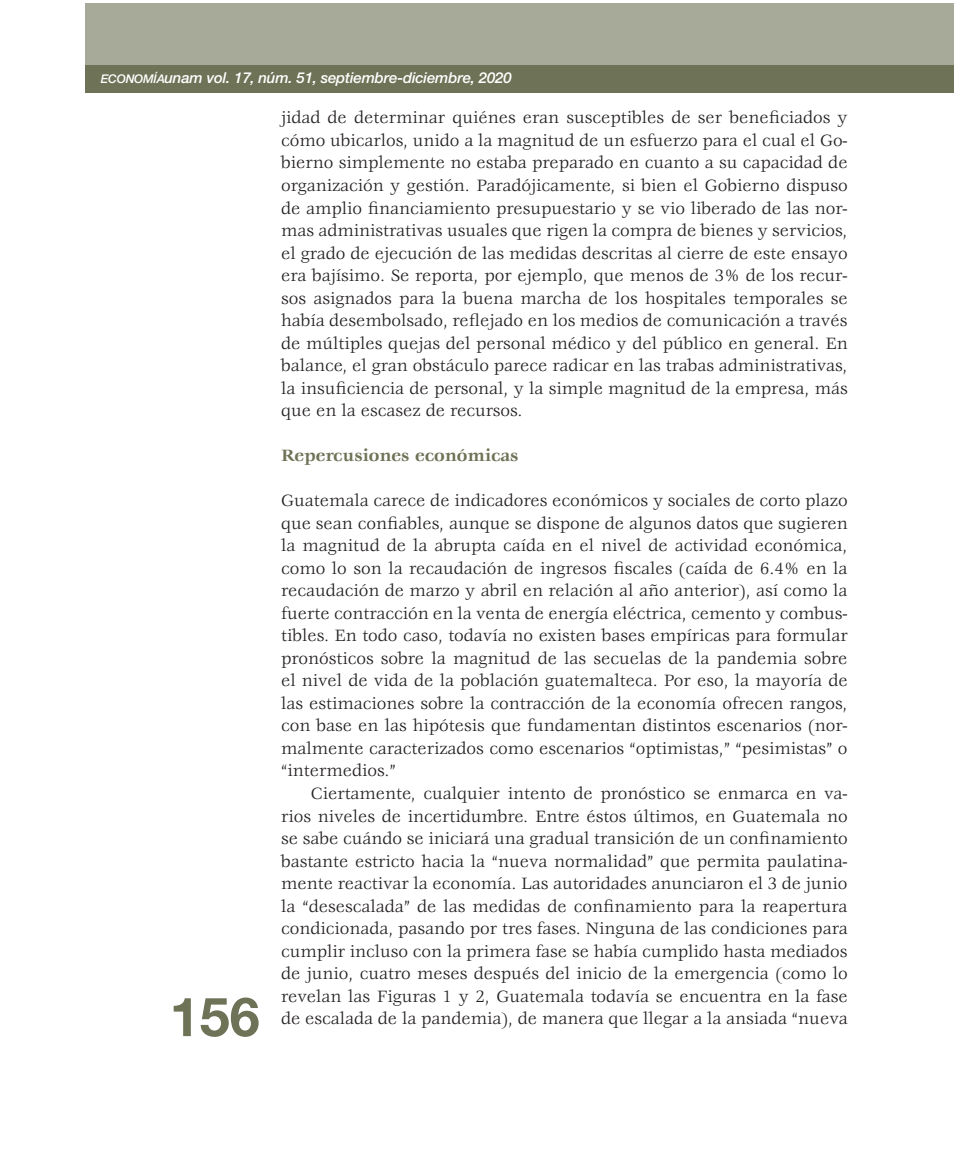
<style>
.page{position:relative;width:954px;height:1149px;background:#fff}
.page>*{position:absolute;margin:0;border:0;box-sizing:border-box;transform-origin:0 0}
.t1{font:700 54px "Helvetica Neue LT Std";color:#6e7256}
.t2{font:18px/22.5px "Veljovic";color:#231f20;text-align:justify}
.t3{font:700 18px "Veljovic";color:#6e7256}
.t4{font:italic 500 15px "Helvetica Neue LT Std";letter-spacing:-.01em;color:#fff}
.s1{font-family:"Helvetica Neue LT Std Md It SC800";font-weight:400;font-style:normal;font-size:12px}
</style>
<div class="page">
<div style="left:85px;top:3px;width:869px;height:67px;background:#a8aa99"></div>
<div style="left:85px;top:66px;width:869px;height:27px;background:#6e7256"></div>
<p class="t4" style="left:101px;top:69px;width:412px"><span class="s1">ECONOMÍA</span>unam vol. 17, núm. 51, septiembre-diciembre, 2020</p>
<p class="t2" style="left:281px;top:107px;width:568px">jidad de determinar quiénes eran susceptibles de ser beneficiados y cómo ubicarlos, unido a la magnitud de un esfuerzo para el cual el Go&shy;bierno simplemente no estaba preparado en cuanto a su capacidad de organización y gestión. Paradójicamente, si bien el Gobierno dispuso de amplio financiamiento presupuestario y se vio liberado de las nor&shy;mas administrativas usuales que rigen la compra de bienes y servicios, el grado de ejecución de las medidas descritas al cierre de este ensayo era bajísimo. Se reporta, por ejemplo, que menos de 3% de los recur&shy;sos asignados para la buena marcha de los hospitales temporales se había desembolsado, reflejado en los medios de comunicación a través de múltiples quejas del personal médico y del público en general. En balance, el gran obstáculo parece radicar en las trabas administrativas, la insuficiencia de personal, y la simple magnitud de la empresa, más que en la escasez de recursos.</p>
<p class="t3" style="left:281px;top:445px;width:239px">Repercusiones económicas</p>
<p class="t2" style="left:281px;top:490px;width:568px">Guatemala carece de indicadores económicos y sociales de corto plazo que sean confiables, aunque se dispone de algunos datos que sugieren la magnitud de la abrupta caída en el nivel de actividad económica, como lo son la recaudación de ingresos fiscales (caída de 6.4% en la recaudación de marzo y abril en relación al año anterior), así como la fuerte contracción en la venta de energía eléctrica, cemento y combus&shy;tibles. En todo caso, todavía no existen bases empíricas para formular pronósticos sobre la magnitud de las secuelas de la pandemia sobre el nivel de vida de la población guatemalteca. Por eso, la mayoría de las estimaciones sobre la contracción de la economía ofrecen rangos, con base en las hipótesis que fundamentan distintos escenarios (nor&shy;malmente caracterizados como escenarios “optimistas,” “pesimistas” o “intermedios.”</p>
<p class="t2" style="left:281px;top:782px;width:568px;text-indent:30px">Ciertamente, cualquier intento de pronóstico se enmarca en va&shy;rios niveles de incertidumbre. Entre éstos últimos, en Guatemala no se sabe cuándo se iniciará una gradual transición de un confinamiento bastante estricto hacia la “nueva normalidad” que permita paulatina&shy;mente reactivar la economía. Las autoridades anunciaron el 3 de junio la “desescalada” de las medidas de confinamiento para la reapertura condicionada, pasando por tres fases. Ninguna de las condiciones para cumplir incluso con la primera fase se había cumplido hasta mediados de junio, cuatro meses después del inicio de la emergencia (como lo revelan las Figuras 1 y 2, Guatemala todavía se encuentra en la fase de escalada de la pandemia), de manera que llegar a la ansiada “nueva</p>
<h1 class="t1" style="left:170px;top:983px;width:92px">156</h1>
</div>
